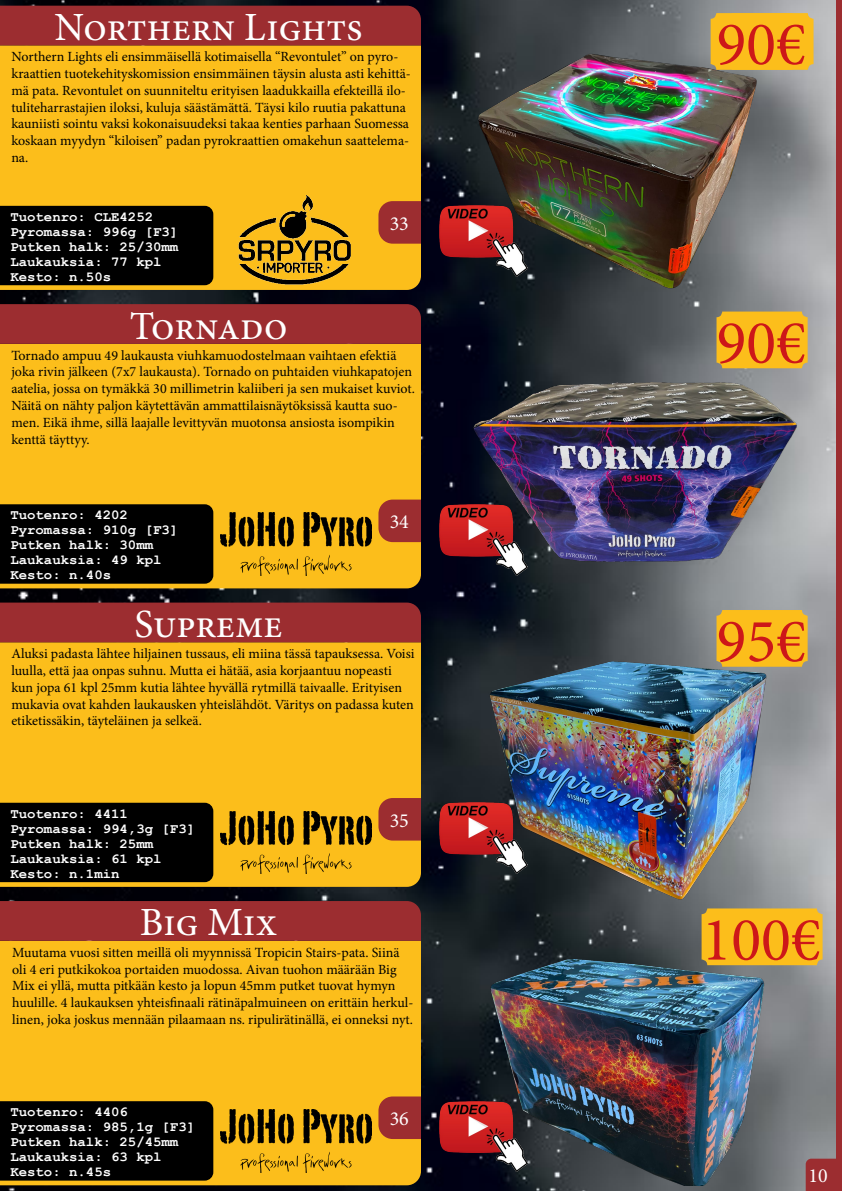
<style>
.page{position:relative;width:842px;height:1191px;background:#fff}
.page>*{position:absolute;margin:0;border:0;box-sizing:border-box;transform-origin:0 0}
.t1{font:62px "Minion Pro";color:#cd1719}
.t2{font:40px "Minion Pro";color:#fff}
.t3{font:20px "Minion Pro";color:#fff}
.t4{font:14px/16.8px "Minion Pro";color:#000}
.t5{font:700 13.9px/15px "Courier New";color:#fff}
</style>
<div class="page">
<img style="left:0;top:0;width:836px;height:1191px">
<div style="left:0;top:45px;width:421px;height:245px;background:#fcbe1b"></div>
<div style="left:0;top:344px;width:421px;height:244px;background:#fcbe1b"></div>
<div style="left:0;top:642px;width:421px;height:245px;background:#fcbe1b"></div>
<div style="left:0;top:940px;width:421px;height:245px;background:#fcbe1b"></div>
<div style="left:836px;top:0;width:6px;height:1191px;background:#9c2d30"></div>
<svg style="left:806px;top:1158px;width:30px;height:33px"></svg>
<img style="left:486px;top:929px;width:285px;height:256px">
<img style="left:486px;top:631px;width:285px;height:270px">
<img style="left:472px;top:319px;width:326px;height:269px">
<img style="left:473px;top:27px;width:291px;height:263px">
<img style="left:221px;top:1109px;width:150px;height:63px">
<img style="left:221px;top:811px;width:150px;height:62px">
<img style="left:221px;top:512px;width:150px;height:63px">
<img style="left:238px;top:194px;width:116px;height:96px">
<div style="left:0;top:1101px;width:213px;height:79px;background:#000"></div>
<div style="left:0;top:901px;width:421px;height:39px;background:#9c2d30"></div>
<div style="left:0;top:802px;width:213px;height:80px;background:#000"></div>
<div style="left:0;top:602px;width:421px;height:40px;background:#9c2d30"></div>
<div style="left:0;top:504px;width:213px;height:79px;background:#000"></div>
<div style="left:0;top:206px;width:213px;height:79px;background:#000"></div>
<div style="left:0;top:304px;width:421px;height:40px;background:#9c2d30"></div>
<div style="left:0;top:6px;width:421px;height:39px;background:#9c2d30"></div>
<div style="left:702px;top:908px;width:120px;height:57px;background:#fcbe1b;border-radius:6px"></div>
<div style="left:716px;top:610px;width:92px;height:56px;background:#fcbe1b;border-radius:6px"></div>
<div style="left:716px;top:311px;width:92px;height:57px;background:#fcbe1b;border-radius:6px"></div>
<div style="left:711px;top:13px;width:102px;height:57px;background:#fcbe1b;border-radius:6px"></div>
<img style="left:439px;top:206px;width:88px;height:71px">
<img style="left:439px;top:504px;width:88px;height:71px">
<img style="left:439px;top:802px;width:88px;height:71px">
<img style="left:439px;top:1101px;width:88px;height:71px">
<svg style="left:378px;top:1096px;width:43px;height:43px;background:#a2372e"></svg>
<div style="left:378px;top:798px;width:43px;height:42px;background:#9c2d30"></div>
<svg style="left:378px;top:499px;width:43px;height:43px;background:#a2372e"></svg>
<svg style="left:378px;top:201px;width:43px;height:43px;background:#a2362e"></svg>
<h2 class="t2" style="left:54px;top:0;width:310px">Northern Lights</h2>
<h1 class="t1" style="left:726px;top:3px;width:72px">X€</h1>
<h1 class="t1" style="left:716px;top:3px;width:91px">90€</h1>
<p class="t4" style="left:11px;top:48px;width:401px">Northern Lights eli ensimmäisellä kotimaisella “Revontulet” on pyro&shy;kraattien tuotekehityskomission ensimmäinen täysin alusta asti kehittä&shy;mä pata. Revontulet on suunniteltu erityisen laadukkailla efekteillä ilo&shy;tuliteharrastajien iloksi, kuluja säästämättä. Täysi kilo ruutia pakattuna kauniisti sointu vaksi kokonaisuudeksi takaa kenties parhaan Suomessa koskaan myydyn “kiloisen” padan pyrokraattien omakehun saattelema&shy;na.</p>
<p class="t5" style="left:10px;top:209px;width:170px">Tuotenro: CLE4252<br>Pyromassa: 996g [F3]<br>Putken halk: 25/30mm<br>Laukauksia: 77 kpl<br>Kesto: n.50s</p>
<h2 class="t2" style="left:130px;top:299px;width:159px">Tornado</h2>
<h3 class="t3" style="left:390px;top:210px;width:21px">33</h3>
<p class="t4" style="left:11px;top:347px;width:405px">Tornado ampuu 49 laukausta viuhkamuodostelmaan vaihtaen efektiä joka rivin jälkeen (7x7 laukausta). Tornado on puhtaiden viuhkapatojen aatelia, jossa on tymäkkä 30 millimetrin kaliiberi ja sen mukaiset kuviot.<br>Näitä on nähty paljon käytettävän ammattilaisnäytöksissä kautta suo&shy;men. Eikä ihme, sillä laajalle levittyvän muotonsa ansiosta isompikin kenttä täyttyy.</p>
<p class="t5" style="left:10px;top:507px;width:170px">Tuotenro: 4202<br>Pyromassa: 910g [F3]<br>Putken halk: 30mm<br>Laukauksia: 49 kpl<br>Kesto: n.40s</p>
<h2 class="t2" style="left:134px;top:597px;width:150px">Supreme</h2>
<h3 class="t3" style="left:390px;top:508px;width:21px">34</h3>
<p class="t4" style="left:11px;top:645px;width:405px">Aluksi padasta lähtee hiljainen tussaus, eli miina tässä tapauksessa. Voisi luulla, että jaa onpas suhnu. Mutta ei hätää, asia korjaantuu nopeasti kun jopa 61 kpl 25mm kutia lähtee hyvällä rytmillä taivaalle. Erityisen mukavia ovat kahden laukausken yhteislähdöt. Väritys on padassa kuten etiketissäkin, täyteläinen ja selkeä.</p>
<p class="t5" style="left:10px;top:805px;width:186px">Tuotenro: 4411<br>Pyromassa: 994,3g [F3]<br>Putken halk: 25mm<br>Laukauksia: 61 kpl<br>Kesto: n.1min</p>
<h2 class="t2" style="left:140px;top:896px;width:139px">Big Mix</h2>
<h3 class="t3" style="left:390px;top:806px;width:21px">35</h3>
<p class="t4" style="left:12px;top:944px;width:403px">Muutama vuosi sitten meillä oli myynnissä Tropicin Stairs-pata. Siinä oli 4 eri putkikokoa portaiden muodossa. Aivan tuohon määrään Big Mix ei yllä, mutta pitkään kesto ja lopun 45mm putket tuovat hymyn huulille. 4 laukauksen yhteisfinaali rätinäpalmuineen on erittäin herkul&shy;linen, joka joskus mennään pilaamaan ns. ripulirätinällä, ei onneksi nyt.</p>
<p class="t5" style="left:10px;top:1104px;width:186px">Tuotenro: 4406<br>Pyromassa: 985,1g [F3]<br>Putken halk: 25/45mm<br>Laukauksia: 63 kpl<br>Kesto: n.45s</p>
<h3 class="t3" style="left:390px;top:1105px;width:21px">36</h3>
<h1 class="t1" style="left:716px;top:301px;width:91px">90€</h1>
<h1 class="t1" style="left:716px;top:600px;width:91px">95€</h1>
<h1 class="t1" style="left:702px;top:898px;width:121px">100€</h1>
<h3 class="t3" style="left:808px;top:1162px;width:21px">10</h3>
</div>
